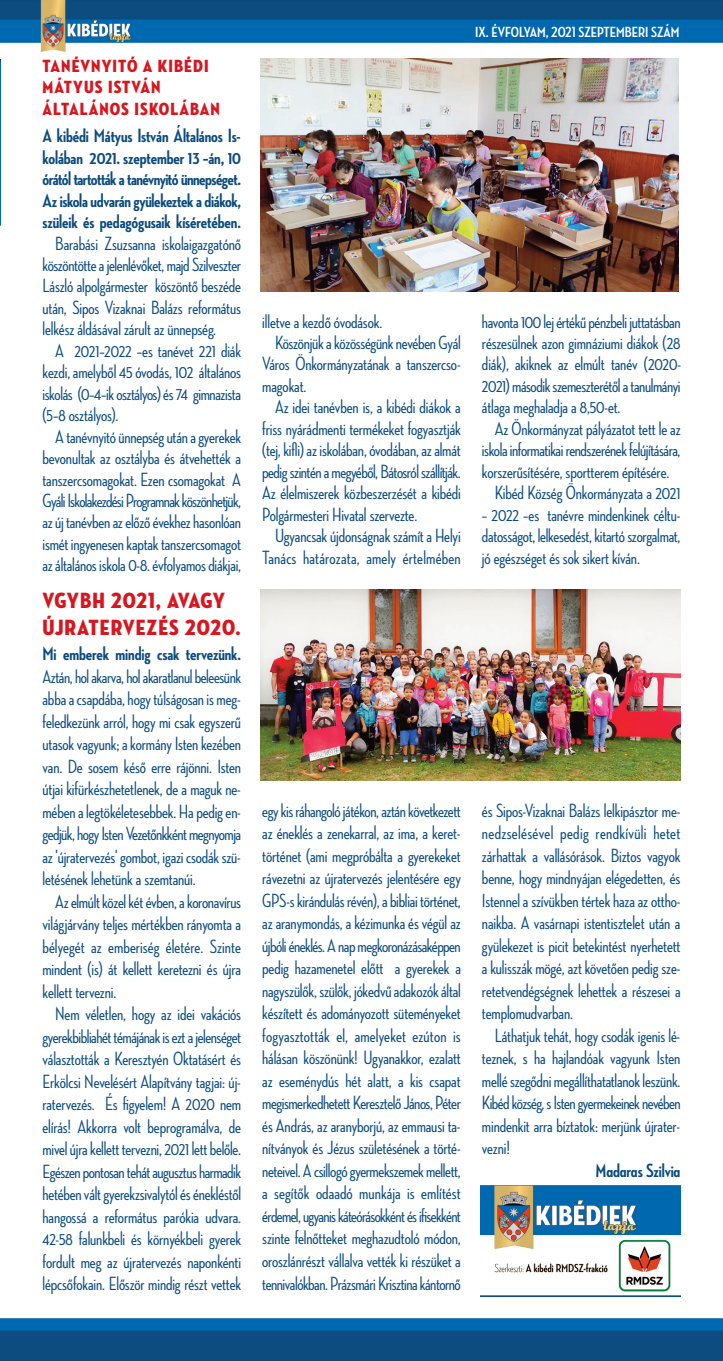
<style>
.page{position:relative;width:723px;height:1361px;background:#fff}
.page>*{position:absolute;margin:0;border:0;box-sizing:border-box;transform-origin:0 0}
.t1{font:22.5px/27px "Neutraface Condensed Titling";letter-spacing:.045em;color:#d7171f}
.t2{font:500 19.5px/22.5px "Neutraface Condensed";letter-spacing:-.005em;color:#0c4b7e;text-align:justify}
.t3{font:700 19.5px/21.5px "Neutraface Condensed";letter-spacing:-.005em;color:#0c4b7e;text-align:justify}
.t4{font:19.5px "Neutraface Condensed Bold Alt";letter-spacing:-.005em;color:#0c4b7e}
.t5{font:18px/21.6px "Neutraface Condensed Titling";letter-spacing:.06em;color:#d7171f}
.t6{font:700 15px "Neutraface Condensed";color:#fff}
.s1{font-weight:700}
</style>
<div class="page">
<img style="left:0;top:59px;width:1px;height:166px">
<img style="left:480px;top:1185px;width:200px;height:111px">
<img style="left:0;top:0;width:723px;height:51px">
<svg style="left:0;top:1318px;width:722px;height:42px;background:#09558e"></svg>
<img style="left:261px;top:58px;width:418px;height:234px">
<img style="left:261px;top:589px;width:419px;height:192px">
<p class="t5" style="left:43px;top:57px;width:179px">TANÉVNYITÓ A KIBÉDI<br>MÁTYUS ISTVÁN<br>ÁLTALÁNOS ISKOLÁBAN</p>
<p class="t3" style="left:43px;top:127px;width:200px">A kibédi Mátyus István Általános Is&shy;kolában 2021. szeptember 13 –án, 10 órától tartották a tanévnyitó ünnepséget.<br>Az iskola udvarán gyülekeztek a diákok, szüleik és pedagógusaik kíséretében.</p>
<p class="t2" style="left:43px;top:234px;width:200px;line-height:21.5px;text-indent:13px">Barabási Zsuzsanna iskolaigazgatónő köszöntötte a jelenlévőket, majd Szilveszter László alpolgármester köszöntő beszéde után, Sipos Vizaknai Balázs református lelkész áldásával zárult az ünnepség.</p>
<p class="t2" style="left:43px;top:341px;width:200px;line-height:21.5px;text-indent:13px">A 2021–2022 –es tanévet 221 diák kezdi, amelyből 45 óvodás, 102 általános iskolás (0–4–ik osztályos) és 74 gimnazista (5–8 osztályos).</p>
<p class="t2" style="left:43px;top:427px;width:200px;line-height:21.5px;text-indent:13px">A tanévnyitó ünnepség után a gyerekek bevonultak az osztályba és átvehették a tanszercsomagokat. Ezen csomagokat A Gyáli Iskolakezdési Programnak köszönhetjük, az új tanévben az előző évekhez hasonlóan ismét ingyenesen kaptak tanszercsomagot az általános iskola 0-8. évfolyamos diákjai,</p>
<p class="t1" style="left:43px;top:590px;width:200px">VGYBH 2021, AVAGY<br>ÚJRATERVEZÉS 2020.</p>
<p class="t2" style="left:43px;top:644px;width:200px"><span class="s1">Mi emberek mindig csak tervezünk.<br></span>Aztán, hol akarva, hol akaratlanul beleesünk abba a csapdába, hogy túlságosan is meg&shy;feledkezünk arról, hogy mi csak egyszerű utasok vagyunk; a kormány Isten kezében van. De sosem késő erre rájönni. Isten útjai kifürkészhetetlenek, de a maguk ne&shy;mében a legtökéletesebbek. Ha pedig en&shy;gedjük, hogy Isten Vezetőnkként megnyomja az 'újratervezés' gombot, igazi csodák szü&shy;letésének lehetünk a szemtanúi.</p>
<p class="t2" style="left:43px;top:892px;width:200px;text-indent:13px">Az elmúlt közel két évben, a koronavírus világjárvány teljes mértékben rányomta a bélyegét az emberiség életére. Szinte mindent (is) át kellett keretezni és újra kellett tervezni.</p>
<p class="t2" style="left:43px;top:1004px;width:200px;text-indent:13px">Nem véletlen, hogy az idei vakációs gyerekbibliahét témájának is ezt a jelenséget választották a Keresztyén Oktatásért és Erkölcsi Nevelésért Alapítvány tagjai: új&shy;ratervezés. És figyelem! A 2020 nem elírás! Akkorra volt beprogramálva, de mivel újra kellett tervezni, 2021 lett belőle.<br>Egészen pontosan tehát augusztus harmadik hetében vált gyerekzsivalytól és énekléstől hangossá a református parókia udvara.<br>42-58 falunkbeli és környékbeli gyerek fordult meg az újratervezés naponkénti lépcsőfokain. Először mindig részt vettek</p>
<p class="t6" style="left:475px;top:26px;width:206px">IX. ÉVFOLYAM, 2021 SZEPTEMBERI SZÁM</p>
<p class="t2" style="left:262px;top:311px;width:121px">illetve a kezdő óvodások.</p>
<p class="t2" style="left:262px;top:333px;width:200px;line-height:21.5px;text-indent:13px">Köszönjük a közösségünk nevében Gyál Város Önkormányzatának a tanszercso&shy;magokat.</p>
<p class="t2" style="left:262px;top:398px;width:200px;line-height:21.5px;text-indent:13px">Az idei tanévben is, a kibédi diákok a friss nyárádmenti termékeket fogyasztják (tej, kifli) az iskolában, óvodában, az almát pedig szintén a megyéből, Bátosról szállítják.<br>Az élelmiszerek közbeszerzését a kibédi Polgármesteri Hivatal szervezte.</p>
<p class="t2" style="left:262px;top:527px;width:200px;line-height:21.5px;text-align:right">Ugyancsak újdonságnak számít a Helyi<br>Tanács határozata, amely értelmében</p>
<p class="t2" style="left:482px;top:312px;width:201px;line-height:21.5px">havonta 100 lej értékű pénzbeli juttatásban részesülnek azon gimnáziumi diákok (28 diák), akiknek az elmúlt tanév (2020- 2021) második szemeszterétől a tanulmányi átlaga meghaladja a 8,50-et.</p>
<p class="t2" style="left:482px;top:419px;width:200px;line-height:21.5px;text-indent:13px">Az Önkormányzat pályázatot tett le az iskola informatikai rendszerének felújítására, korszerűsítésére, sportterem építésére.</p>
<p class="t2" style="left:495px;top:483px;width:187px">Kibéd Község Önkormányzata a 2021</p>
<p class="t2" style="left:482px;top:505px;width:200px;line-height:21.5px">– 2022 –es tanévre mindenkinek céltu&shy;datosságot, lelkesedést, kitartó szorgalmat, jó egészséget és sok sikert kíván.</p>
<p class="t2" style="left:262px;top:801px;width:200px">egy kis ráhangoló játékon, aztán következett az éneklés a zenekarral, az ima, a keret&shy;történet (ami megpróbálta a gyerekeket rávezetni az újratervezés jelentésére egy GPS-s kirándulás révén), a bibliai történet, az aranymondás, a kézimunka és végül az újbóli éneklés. A nap megkoronázásaképpen pedig hazamenetel előtt a gyerekek a nagyszülők, szülők, jókedvű adakozók által készített és adományozott süteményeket fogyasztották el, amelyeket ezúton is hálásan köszönünk! Ugyanakkor, ezalatt az eseménydús hét alatt, a kis csapat megismerkedhetett Keresztelő János, Péter és András, az aranyborjú, az emmausi ta&shy;nítványok és Jézus születésének a törté&shy;neteivel. A csillogó gyermekszemek mellett, a segítők odaadó munkája is említést érdemel, ugyanis káteórásokként és ifisekként szinte felnőtteket meghazudtoló módon, oroszlánrészt vállalva vették ki részüket a tennivalókban. Prázsmári Krisztina kántornő</p>
<p class="t2" style="left:482px;top:801px;width:200px">és Sipos-Vizaknai Balázs lelkipásztor me&shy;nedzselésével pedig rendkívüli hetet zárhattak a vallásórások. Biztos vagyok benne, hogy mindnyájan elégedetten, és Istennel a szívükben tértek haza az ottho&shy;naikba. A vasárnapi istentisztelet után a gyülekezet is picit betekintést nyerhetett a kulisszák mögé, azt követően pedig sze&shy;retetvendégségnek lehettek a részesei a templomudvarban.</p>
<p class="t2" style="left:482px;top:1026px;width:200px;text-indent:13px">Láthatjuk tehát, hogy csodák igenis lé&shy;teznek, s ha hajlandóak vagyunk Isten mellé szegődni megállíthatatlanok leszünk.<br>Kibéd község, s Isten gyermekeinek nevében mindenkit arra bíztatok: merjünk újrater&shy;vezni!</p>
<p class="t4" style="left:595px;top:1159px;width:87px">Madaras Szilvia</p>
</div>
